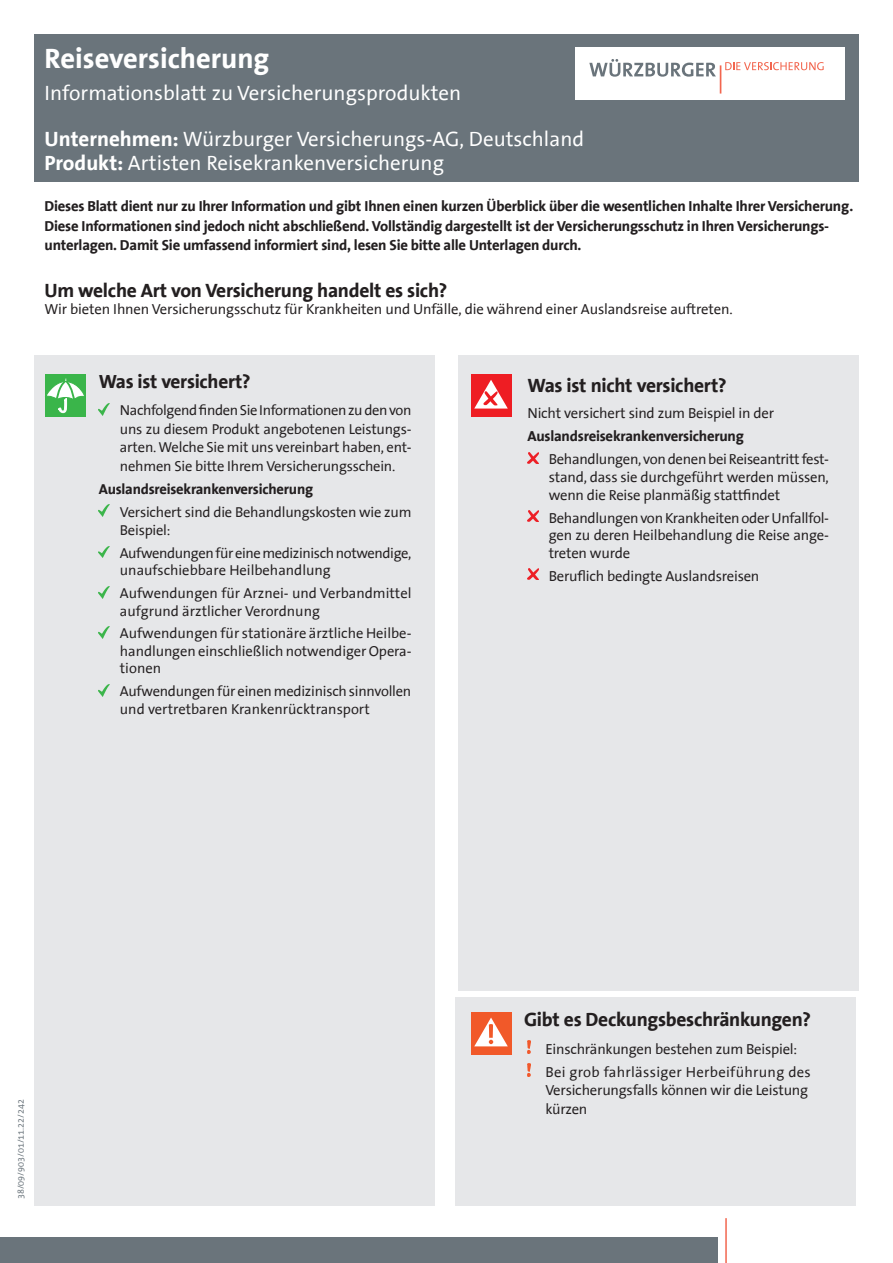
<style>
.page{position:relative;width:893px;height:1263px;background:#fff}
.page>*{position:absolute;margin:0;border:0;box-sizing:border-box;transform-origin:0 0}
.t1{font:700 28.5px "The Sans Office Unicode";color:#fff}
.t2{font:21px/45.8px "The Sans Office Unicode";color:#fff}
.t3{font:700 19.5px "The Sans Office Unicode";letter-spacing:-.015em;color:#231f20}
.t4{font:700 19.35px "The Sans Office Unicode";letter-spacing:-.015em;color:#231f20}
.t5{font:14.7px/17.7px "The Sans Office Unicode";letter-spacing:-.015em;color:#231f20;text-align:justify}
.t6{font:700 14.7px/19.5px "The Sans Office Unicode";letter-spacing:-.015em;color:#231f20}
.t7{font:14.55px/17.4px "The Sans Office Unicode";letter-spacing:-.015em;color:#231f20}
.t8{font:700 14.55px "The Sans Office Unicode";letter-spacing:-.015em;color:#231f20}
.t9{font:9px "The Sans Office Unicode";color:#6a747b}
.s1{font-weight:700}
</style>
<div class="page">
<div style="left:34px;top:34px;width:825px;height:147px;background:#6a747b"></div>
<div style="left:575px;top:47px;width:270px;height:53px;background:#fff"></div>
<svg style="left:589px;top:59px;width:234px;height:34px"></svg>
<div style="left:0;top:1238px;width:717px;height:25px;background:#6a747b"></div>
<hr style="left:725px;top:1218px;width:2px;height:45px;background:#f2664f">
<div style="left:34px;top:355px;width:400px;height:850px;background:#e6e7e9"></div>
<div style="left:45px;top:374px;width:41px;height:43px;background:#3ab54a"></div>
<svg style="left:47px;top:378px;width:37px;height:35px"></svg>
<svg style="left:99px;top:403px;width:10px;height:12px"></svg>
<svg style="left:99px;top:505px;width:10px;height:11px"></svg>
<svg style="left:99px;top:546px;width:10px;height:12px"></svg>
<svg style="left:99px;top:586px;width:10px;height:12px"></svg>
<svg style="left:99px;top:626px;width:10px;height:12px"></svg>
<svg style="left:99px;top:684px;width:10px;height:12px"></svg>
<div style="left:459px;top:355px;width:400px;height:635px;background:#e6e7e9"></div>
<div style="left:471px;top:374px;width:40px;height:43px;background:#ee1d23"></div>
<svg style="left:474px;top:380px;width:34px;height:29px"></svg>
<svg style="left:527px;top:452px;width:11px;height:11px"></svg>
<svg style="left:527px;top:511px;width:11px;height:10px"></svg>
<svg style="left:527px;top:569px;width:11px;height:11px"></svg>
<div style="left:456px;top:997px;width:400px;height:208px;background:#e6e7e9"></div>
<div style="left:471px;top:1012px;width:40px;height:42px;background:#f15929"></div>
<svg style="left:474px;top:1017px;width:34px;height:29px"></svg>
<svg style="left:527px;top:1040px;width:4px;height:13px"></svg>
<svg style="left:527px;top:1063px;width:4px;height:13px"></svg>
<h1 class="t1" style="left:45px;top:42px;width:226px">Reiseversicherung</h1>
<h2 class="t2" style="left:45px;top:70px;width:541px">Informationsblatt zu Versicherungsprodukten<br><span class="s1">Unternehmen:</span> Würzburger Versicherungs-AG, Deutschland</h2>
<h2 class="t2" style="left:45px;top:141px;width:401px"><span class="s1">Produkt:</span> Artisten Reisekrankenversicherung</h2>
<p class="t6" style="left:45px;top:196px;width:810px">Dieses Blatt dient nur zu Ihrer Information und gibt Ihnen einen kurzen Überblick über die wesentlichen Inhalte Ihrer Versicherung.<br>Diese Informationen sind jedoch nicht abschließend. Vollständig dargestellt ist der Versicherungsschutz in Ihren Versicherungs&shy;unterlagen. Damit Sie umfassend informiert sind, lesen Sie bitte alle Unterlagen durch.</p>
<h3 class="t3" style="left:45px;top:279px;width:404px">Um welche Art von Versicherung handelt es sich?</h3>
<p class="t5" style="left:45px;top:301px;width:690px">Wir bieten Ihnen Versicherungsschutz für Krankheiten und Unfälle, die während einer Auslandsreise auftreten.</p>
<h3 class="t4" style="left:99px;top:371px;width:153px">Was ist versichert?</h3>
<p class="t7" style="left:120px;top:401px;width:293px;line-height:18.6px;text-align:justify">NachfolgendfindenSieInformationenzudenvon uns zu diesem Produkt angebotenen Leistungs&shy;arten. Welche Sie mit uns vereinbart haben, ent&shy;nehmen Sie bitte Ihrem Versicherungsschein.</p>
<p class="t8" style="left:99px;top:481px;width:216px">Auslandsreisekrankenversicherung</p>
<p class="t7" style="left:120px;top:503px;width:293px;line-height:18.6px">Versichert sind die Behandlungskosten wie zum<br>Beispiel:</p>
<p class="t7" style="left:120px;top:545px;width:293px">Aufwendungen für eine medizinisch notwendige, unaufschiebbare Heilbehandlung</p>
<p class="t7" style="left:120px;top:585px;width:293px">Aufwendungen für Arznei- und Verbandmittel aufgrund ärztlicher Verordnung</p>
<p class="t7" style="left:120px;top:625px;width:293px;text-align:justify">Aufwendungen für stationäre ärztliche Heilbe&shy;handlungen einschließlich notwendiger Opera&shy;tionen</p>
<p class="t7" style="left:120px;top:683px;width:293px">Aufwendungen für einen medizinisch sinnvollen und vertretbaren Krankenrücktransport</p>
<h3 class="t3" style="left:527px;top:374px;width:201px">Was ist nicht versichert?</h3>
<p class="t5" style="left:527px;top:405px;width:248px">Nicht versichert sind zum Beispiel in der</p>
<p class="t6" style="left:527px;top:427px;width:218px">Auslandsreisekrankenversicherung</p>
<p class="t5" style="left:549px;top:451px;width:282px">Behandlungen, von denen bei Reiseantritt fest&shy;stand, dass sie durchgeführt werden müssen, wenn die Reise planmäßig stattfindet</p>
<p class="t5" style="left:549px;top:509px;width:282px">Behandlungen von Krankheiten oder Unfallfol&shy;gen zu deren Heilbehandlung die Reise ange&shy;treten wurde</p>
<p class="t5" style="left:549px;top:567px;width:212px">Beruflich bedingte Auslandsreisen</p>
<p class="t9" style="left:16px;top:1199px;width:102px;rotate:-90deg">38/09/903/01/11.22/242</p>
<h3 class="t3" style="left:524px;top:1008px;width:288px">Gibt es Deckungsbeschränkungen?</h3>
<p class="t5" style="left:545px;top:1037px;width:267px;line-height:23px">Einschränkungen bestehen zum Beispiel:<br>Bei grob fahrlässiger Herbeiführung des</p>
<p class="t5" style="left:545px;top:1081px;width:264px;line-height:18.8px">Versicherungsfalls können wir die Leistung kürzen</p>
</div>
